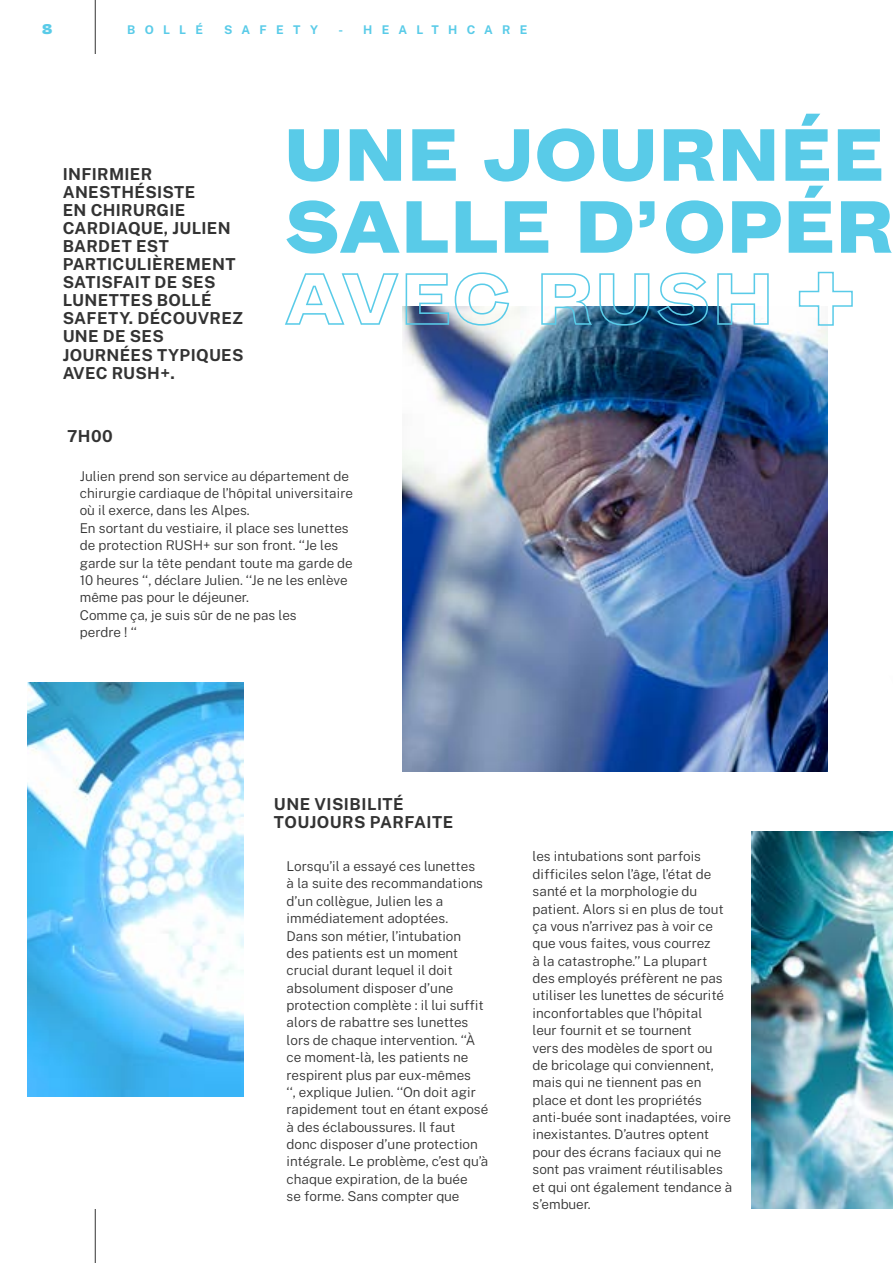
<style>
.page{position:relative;width:893px;height:1263px;background:#fff}
.page>*{position:absolute;margin:0;border:0;box-sizing:border-box;transform-origin:0 0}
.t1{font:900 70.5px/72px "Mint Grotesk V1.1";letter-spacing:.03em;color:#59cbe8}
.t2{font:70.5px "Mint Grotesk Outline";letter-spacing:.025em;color:#59cbe8}
.t3{font:700 16.5px/18px "Public Sans";letter-spacing:.02em;color:#333}
.t4{font:300 13.5px/17.4px "Public Sans";color:#333}
.t5{font:900 13.5px "Mint Grotesk V1.1";color:#59cbe8}
.t6{font:700 12px "Public Sans";letter-spacing:.77em;color:#59cbe8}
</style>
<div class="page">
<img style="left:27px;top:683px;width:216px;height:414px">
<img style="left:402px;top:307px;width:425px;height:464px">
<img style="left:752px;top:831px;width:141px;height:378px">
<svg style="left:798px;top:271px;width:55px;height:55px"></svg>
<hr style="left:95px;top:0;width:1px;height:54px;background:#333">
<hr style="left:95px;top:1209px;width:1px;height:54px;background:#333">
<p class="t5" style="left:42px;top:21px;width:12px">8</p>
<p class="t6" style="left:127px;top:21px;width:77px">BOLLÉ</p>
<p class="t6" style="left:224px;top:21px;width:96px">SAFETY</p>
<p class="t6" style="left:338px;top:21px;width:191px">- HEALTHCARE</p>
<p class="t3" style="left:63px;top:164px;width:182px">INFIRMIER<br>ANESTHÉSISTE<br>EN CHIRURGIE<br>CARDIAQUE, JULIEN<br>BARDET EST<br>PARTICULIÈREMENT<br>SATISFAIT DE SES<br>LUNETTES BOLLÉ<br>SAFETY. DÉCOUVREZ<br>UNE DE SES<br>JOURNÉES TYPIQUES<br>AVEC RUSH+.</p>
<h1 class="t1" style="left:285px;top:119px;width:610px">UNE JOURNÉE<br>SALLE D’OPÉR</h1>
<h1 class="t2" style="left:285px;top:255px;width:490px">AVEC RUSH</h1>
<p class="t3" style="left:67px;top:426px;width:47px">7H00</p>
<p class="t4" style="left:80px;top:466px;width:275px">Julien prend son service au département de chirurgie cardiaque de l’hôpital universitaire où il exerce, dans les Alpes.<br>En sortant du vestiaire, il place ses lunettes de protection RUSH+ sur son front. ‘‘Je les garde sur la tête pendant toute ma garde de 10 heures ‘‘, déclare Julien. ‘‘Je ne les enlève même pas pour le déjeuner.<br>Comme ça, je suis sûr de ne pas les<br>perdre ! ‘‘</p>
<p class="t3" style="left:274px;top:794px;width:181px">UNE VISIBILITÉ<br>TOUJOURS PARFAITE</p>
<p class="t4" style="left:287px;top:857px;width:203px">Lorsqu’il a essayé ces lunettes<br>à la suite des recommandations d’un collègue, Julien les a immédiatement adoptées.<br>Dans son métier, l’intubation<br>des patients est un moment crucial durant lequel il doit absolument disposer d’une protection complète : il lui suffit alors de rabattre ses lunettes lors de chaque intervention. ‘‘À ce moment-là, les patients ne respirent plus par eux-mêmes<br>‘‘, explique Julien. ‘‘On doit agir rapidement tout en étant exposé à des éclaboussures. Il faut donc disposer d’une protection intégrale. Le problème, c’est qu’à chaque expiration, de la buée<br>se forme. Sans compter que</p>
<p class="t4" style="left:533px;top:847px;width:201px">les intubations sont parfois difficiles selon l’âge, l’état de santé et la morphologie du patient. Alors si en plus de tout ça vous n’arrivez pas à voir ce que vous faites, vous courrez<br>à la catastrophe.’’ La plupart des employés préfèrent ne pas utiliser les lunettes de sécurité inconfortables que l’hôpital<br>leur fournit et se tournent<br>vers des modèles de sport ou<br>de bricolage qui conviennent, mais qui ne tiennent pas en place et dont les propriétés anti-buée sont inadaptées, voire inexistantes. D’autres optent pour des écrans faciaux qui ne sont pas vraiment réutilisables et qui ont également tendance à s’embuer.</p>
</div>
